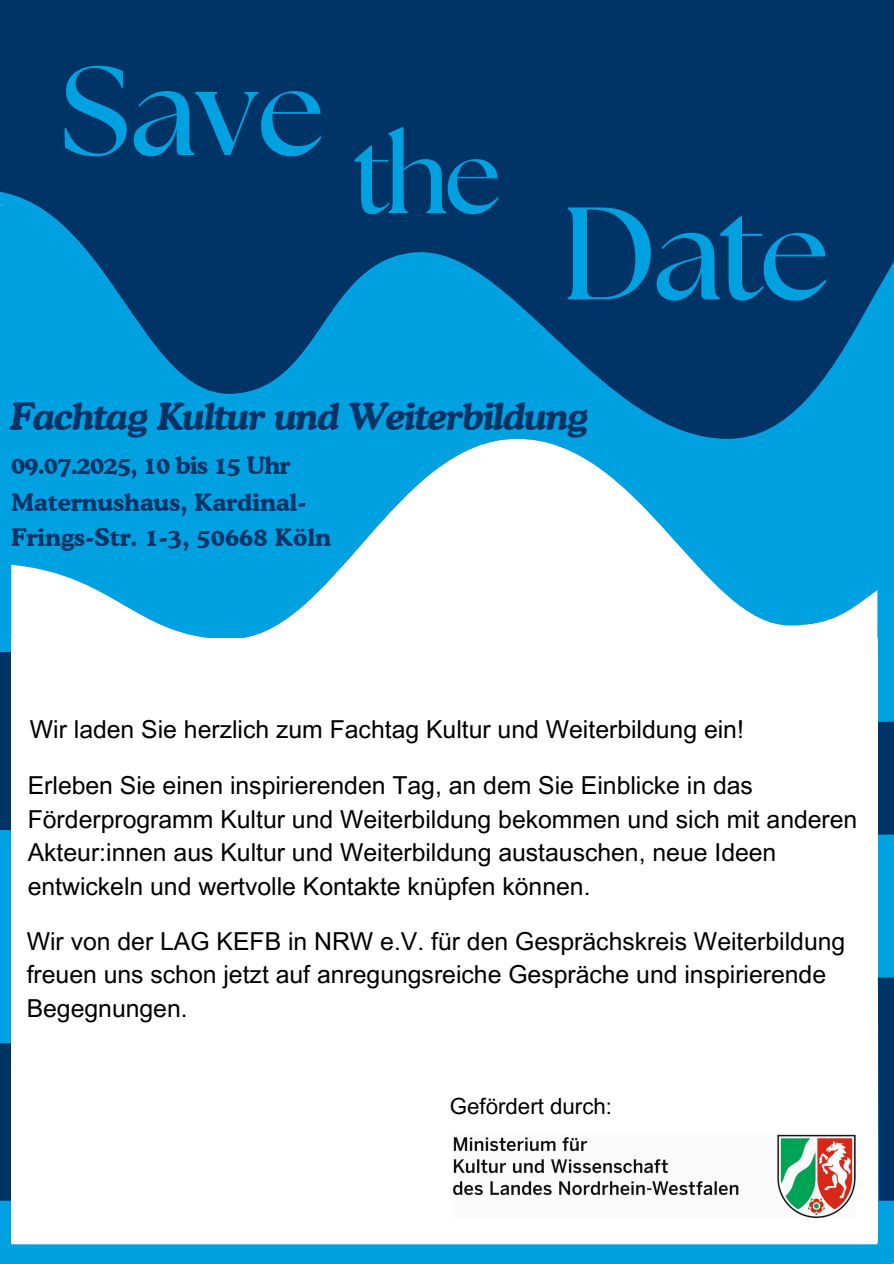
<style>
.page{position:relative;width:894px;height:1264px;background:#fff}
.page>*{position:absolute;margin:0;border:0;box-sizing:border-box;transform-origin:0 0}
.t1{font:700 131.1px "The Seasons";color:#00a1e1}
.t2{font:700 126.15px "The Seasons";color:#00a1e1}
.t3{font:700 106.35px "The Seasons";color:#00a1e1}
.t4{font:italic 700 37.5px "Cooper BT";letter-spacing:-.035em;color:#003466}
.t5{font:24.75px/33.5px "Arial MT Pro";color:#000}
.t6{font:700 24px/35.2px "Cooper BT";color:#003466}
.t7{font:700 24px "Cooper BT";letter-spacing:-.035em;color:#003466}
.t8{font:22.2px "Arial MT Pro";color:#000}
</style>
<div class="page">
<div style="left:0;top:0;width:893px;height:933px;background:#003466"></div>
<svg style="left:0;top:191px;width:893px;height:248px"></svg>
<svg style="left:0;top:439px;width:893px;height:199px;background:#66c6ec"></svg>
<div style="left:877px;top:561px;width:16px;height:702px;background:#00a1e1"></div>
<svg style="left:877px;top:696px;width:16px;height:163px"></svg>
<div style="left:0;top:561px;width:11px;height:702px;background:#00a1e1"></div>
<div style="left:0;top:652px;width:17px;height:178px;background:#003466"></div>
<div style="left:11px;top:638px;width:866px;height:603px;background:#fff"></div>
<div style="left:0;top:1244px;width:892px;height:19px;background:#00a1e1"></div>
<img style="left:452px;top:1134px;width:404px;height:85px">
<div style="left:0;top:1043px;width:11px;height:157px;background:#003466"></div>
<svg style="left:877px;top:945px;width:16px;height:287px"></svg>
<p class="t2" style="left:60px;top:54px;width:266px">Save</p>
<h1 class="t3" style="left:352px;top:128px;width:150px">the</h1>
<h3 class="t1" style="left:561px;top:194px;width:269px">Date</h3>
<h2 class="t4" style="left:11px;top:393px;width:580px">Fachtag Kultur und Weiterbildung</h2>
<h1 class="t7" style="left:11px;top:450px;width:280px">09.07.2025, 10 bis 15 Uhr</h1>
<p class="t6" style="left:11px;top:484px;width:321px">Maternushaus, Kardinal-<br>Frings-Str. 1-3, 50668 Köln</p>
<h4 class="t5" style="left:30px;top:715px;width:715px">Wir laden Sie herzlich zum Fachtag Kultur und Weiterbildung ein!</h4>
<h4 class="t5" style="left:28px;top:772px;width:830px">Erleben Sie einen inspirierenden Tag, an dem Sie Einblicke in das Förderprogramm Kultur und Weiterbildung bekommen und sich mit anderen Akteur:innen aus Kultur und Weiterbildung austauschen, neue Ideen entwickeln und wertvolle Kontakte knüpfen können.</h4>
<p class="t5" style="left:27px;top:927px;width:819px">Wir von der LAG KEFB in NRW e.V. für den Gesprächskreis Weiterbildung freuen uns schon jetzt auf anregungsreiche Gespräche und inspirierende<br>Begegnungen.</p>
<p class="t8" style="left:449px;top:1097px;width:164px">Gefördert durch:</p>
</div>
